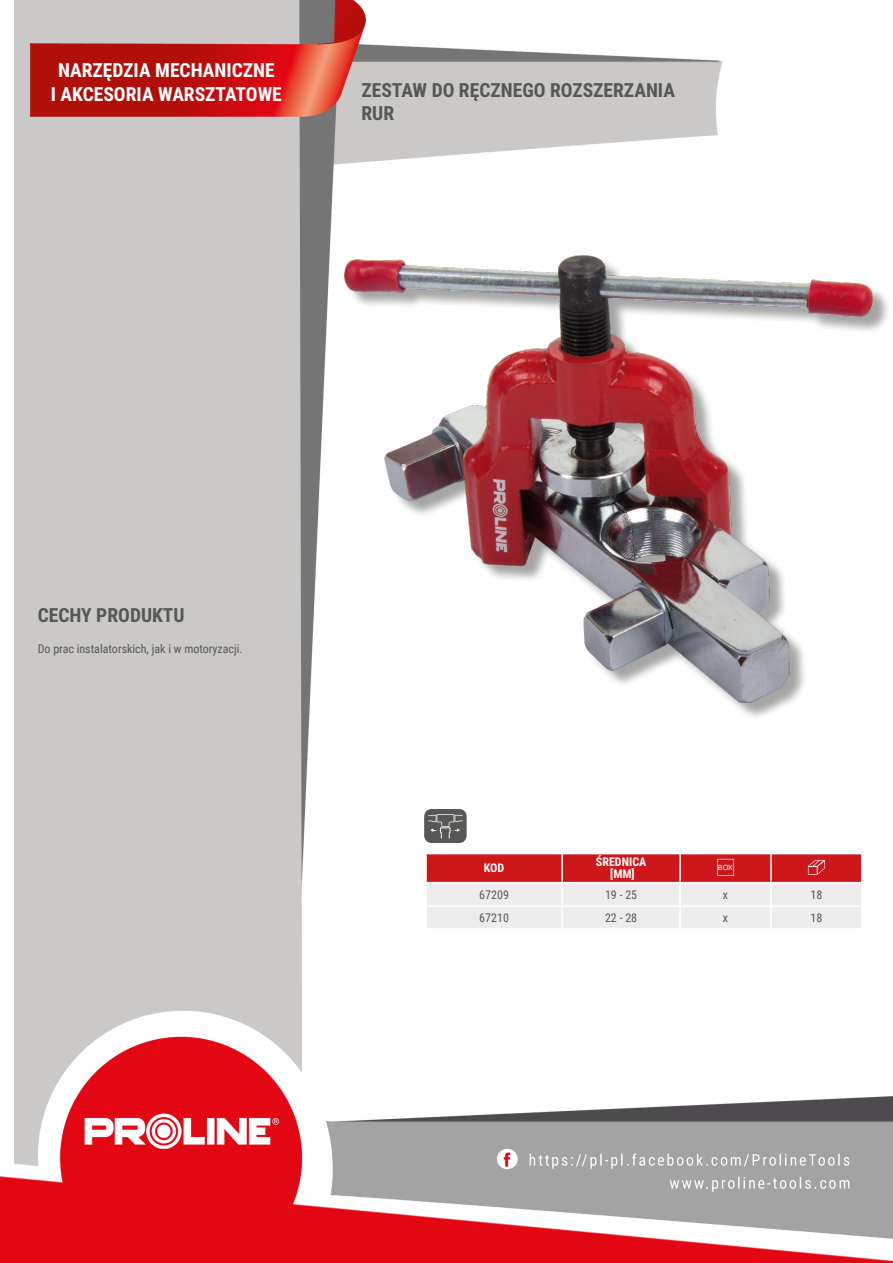
<style>
.page{position:relative;width:893px;height:1263px;background:#fff}
.page>*{position:absolute;margin:0;border:0;box-sizing:border-box;transform-origin:0 0}
.NagĹ_Ăłwek{font:700 19.5px/23.4px "Roboto Condensed";color:#fff;text-align:center}
.Lewo_bez_dzielenia{font:700 19.5px/23.4px "Roboto Condensed";color:#575756}
.MateriaĹ__CECHY{font:700 19.5px "Roboto Condensed";color:#575756}
.Opisy{font:12px "Roboto Condensed";color:#575756}
.Center{font:12px "Roboto Condensed";color:#575756}
.Indeks{font:12px "Roboto Condensed";color:#575756}
.Ĺšrodek_bez_dzieleni{font:700 12px "Roboto Condensed";color:#fff}
.Ĺšrodek__wymuszenie{font:700 12px "Roboto Condensed";color:#fff}
.Tabelka_nagĹ_Ăłwek{font:700 12px "Roboto Condensed";color:#fff}
.t1{font:8.4px "Calibri";color:#fff;scale:1.06 1}
</style>
<div class="page">
<img style="left:0;top:0;width:893px;height:1263px">
<div style="left:348px;top:258px;width:543px;height:462px;background:#fff"></div>
<img style="left:345px;top:255px;width:527px;height:447px">
<hr style="left:425px;top:854px;width:2px;height:28px;background:#fff">
<hr style="left:425px;top:883px;width:2px;height:22px;background:#fff">
<hr style="left:425px;top:907px;width:2px;height:21px;background:#fff">
<hr style="left:425px;top:853px;width:137px;height:1px;background:#fff">
<hr style="left:425px;top:882px;width:137px;height:1px;background:#fff">
<hr style="left:425px;top:905px;width:137px;height:2px;background:#fff">
<hr style="left:425px;top:928px;width:137px;height:2px;background:#fff">
<hr style="left:562px;top:928px;width:118px;height:2px;background:#fff">
<hr style="left:680px;top:928px;width:91px;height:2px;background:#fff">
<hr style="left:771px;top:928px;width:91px;height:2px;background:#fff">
<svg style="left:426px;top:853px;width:436px;height:75px;background:#e3a2a3"></svg>
<div style="left:426px;top:810px;width:39px;height:31px;background:#575756;border-radius:6px"></div>
<div style="left:424px;top:809px;width:43px;height:34px;border:3px solid #575756;border-radius:6px"></div>
<svg style="left:428px;top:814px;width:35px;height:24px"></svg>
<p class="NagĹ_Ăłwek" style="left:51px;top:58px;width:233px">NARZĘDZIA MECHANICZNE<br>I AKCESORIA WARSZTATOWE</p>
<p class="Lewo_bez_dzielenia" style="left:361px;top:77px;width:315px">ZESTAW DO RĘCZNEGO ROZSZERZANIA<br>RUR</p>
<p class="MateriaĹ__CECHY" style="left:38px;top:601px;width:148px">CECHY PRODUKTU</p>
<p class="Opisy" style="left:38px;top:640px;width:207px">Do prac instalatorskich, jak i w motoryzacji.</p>
<p class="Tabelka_nagĹ_Ăłwek" style="left:484px;top:860px;width:22px">KOD</p>
<p class="Ĺšrodek_bez_dzieleni" style="left:596px;top:854px;width:52px">ŚREDNICA</p>
<p class="Ĺšrodek__wymuszenie" style="left:610px;top:866px;width:26px">[MM]</p>
<p class="t1" style="left:718px;top:861px;width:16px">BOX</p>
<p class="Indeks" style="left:479px;top:886px;width:31px">67209</p>
<p class="Center" style="left:605px;top:886px;width:34px">19 - 25</p>
<p class="Center" style="left:723px;top:886px;width:7px">x</p>
<p class="Center" style="left:810px;top:886px;width:13px">18</p>
<p class="Indeks" style="left:479px;top:909px;width:31px">67210</p>
<p class="Center" style="left:605px;top:909px;width:34px">22 - 28</p>
<p class="Center" style="left:723px;top:909px;width:7px">x</p>
<p class="Center" style="left:810px;top:909px;width:13px">18</p>
</div>
